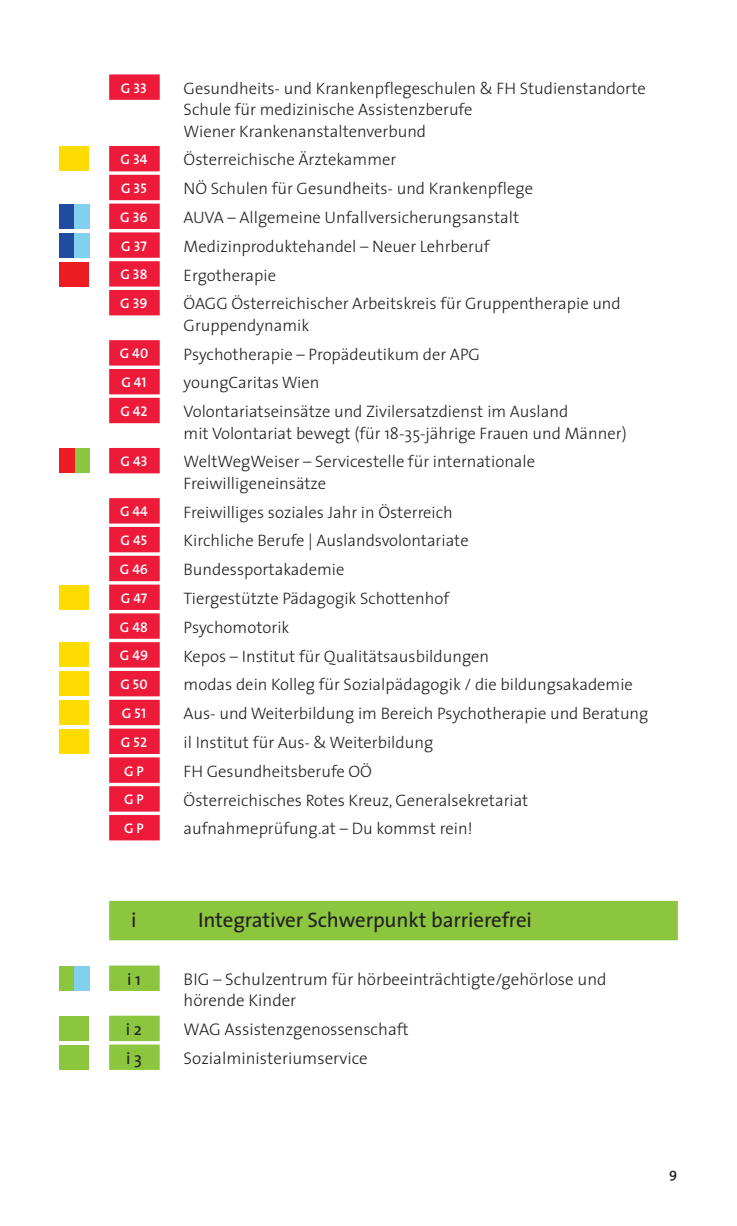
<style>
.page{position:relative;width:737px;height:1226px;background:#fff}
.page>*{position:absolute;margin:0;border:0;box-sizing:border-box;transform-origin:0 0}
.t1{font:21px "The Sans";letter-spacing:-.005em;color:#231f20}
.t2{font:300 16.97px/21.3px "The Sans";color:#231f20}
.t3{font:16.97px "The Sans";color:#231f20}
.t4{font:300 16.62px/21.3px "The Sans";color:#231f20}
.t5{font:14px "The Sans Semi Bold Caps";color:#fff}
.t6{font:600 14px "The Sans";color:#231f20}
.s1{font-family:"The Sans";font-weight:600}
</style>
<div class="page">
<div style="left:109px;top:74px;width:51px;height:26px;background:#ed1a3a"></div>
<div style="left:109px;top:146px;width:51px;height:25px;background:#ed1a3a"></div>
<div style="left:109px;top:175px;width:51px;height:25px;background:#ed1a3a"></div>
<div style="left:109px;top:203px;width:51px;height:26px;background:#ed1a3a"></div>
<div style="left:109px;top:232px;width:51px;height:26px;background:#ed1a3a"></div>
<div style="left:109px;top:261px;width:51px;height:25px;background:#ed1a3a"></div>
<div style="left:109px;top:290px;width:51px;height:25px;background:#ed1a3a"></div>
<div style="left:109px;top:340px;width:51px;height:25px;background:#ed1a3a"></div>
<div style="left:109px;top:369px;width:51px;height:25px;background:#ed1a3a"></div>
<div style="left:109px;top:398px;width:51px;height:25px;background:#ed1a3a"></div>
<div style="left:109px;top:448px;width:51px;height:25px;background:#ed1a3a"></div>
<div style="left:109px;top:498px;width:51px;height:25px;background:#ed1a3a"></div>
<div style="left:109px;top:527px;width:51px;height:25px;background:#ed1a3a"></div>
<div style="left:109px;top:555px;width:51px;height:26px;background:#ed1a3a"></div>
<div style="left:109px;top:584px;width:51px;height:26px;background:#ed1a3a"></div>
<div style="left:109px;top:613px;width:51px;height:25px;background:#ed1a3a"></div>
<div style="left:109px;top:642px;width:51px;height:25px;background:#ed1a3a"></div>
<div style="left:109px;top:671px;width:51px;height:25px;background:#ed1a3a"></div>
<div style="left:109px;top:699px;width:51px;height:26px;background:#ed1a3a"></div>
<div style="left:109px;top:728px;width:51px;height:26px;background:#ed1a3a"></div>
<div style="left:109px;top:757px;width:51px;height:25px;background:#ed1a3a"></div>
<div style="left:109px;top:786px;width:51px;height:25px;background:#ed1a3a"></div>
<div style="left:109px;top:815px;width:51px;height:25px;background:#ed1a3a"></div>
<div style="left:109px;top:900px;width:569px;height:40px;background:#8bc63e"></div>
<div style="left:109px;top:965px;width:51px;height:25px;background:#8bc63e"></div>
<div style="left:109px;top:1015px;width:51px;height:25px;background:#8bc63e"></div>
<div style="left:109px;top:1044px;width:51px;height:25px;background:#8bc63e"></div>
<div style="left:60px;top:146px;width:29px;height:25px;background:#ffdc01"></div>
<div style="left:60px;top:204px;width:29px;height:25px;background:#204ba0"></div>
<div style="left:74px;top:204px;width:15px;height:25px;background:#83d0ee"></div>
<div style="left:60px;top:233px;width:29px;height:24px;background:#204ba0"></div>
<div style="left:74px;top:233px;width:15px;height:24px;background:#83d0ee"></div>
<div style="left:60px;top:262px;width:29px;height:24px;background:#ee1d23"></div>
<div style="left:60px;top:448px;width:29px;height:25px;background:#ee1d23"></div>
<div style="left:75px;top:448px;width:14px;height:25px;background:#8bc63e"></div>
<div style="left:60px;top:585px;width:29px;height:24px;background:#ffdc01"></div>
<div style="left:60px;top:642px;width:29px;height:25px;background:#ffdc01"></div>
<div style="left:60px;top:671px;width:29px;height:25px;background:#ffdc01"></div>
<div style="left:60px;top:700px;width:29px;height:25px;background:#ffdc01"></div>
<div style="left:60px;top:729px;width:29px;height:24px;background:#ffdc01"></div>
<div style="left:60px;top:965px;width:29px;height:25px;background:#8bc63e"></div>
<div style="left:74px;top:965px;width:15px;height:25px;background:#83d0ee"></div>
<div style="left:60px;top:1015px;width:29px;height:25px;background:#8bc63e"></div>
<div style="left:60px;top:1044px;width:29px;height:25px;background:#8bc63e"></div>
<p class="t5" style="left:121px;top:83px;width:28px">G 33</p>
<p class="t4" style="left:184px;top:79px;width:464px">Gesundheits- und Krankenpflegeschulen &amp; FH Studienstandorte<br>Schule für medizinische Assistenzberufe<br>Wiener Krankenanstaltenverbund</p>
<p class="t5" style="left:120px;top:155px;width:29px">G 34</p>
<p class="t4" style="left:184px;top:151px;width:214px">Österreichische Ärztekammer</p>
<p class="t5" style="left:121px;top:183px;width:27px">G 35</p>
<p class="t4" style="left:184px;top:179px;width:351px">NÖ Schulen für Gesundheits- und Krankenpflege</p>
<p class="t5" style="left:120px;top:212px;width:29px">G 36</p>
<p class="t4" style="left:184px;top:208px;width:337px">AUVA – Allgemeine Unfallversicherungsanstalt</p>
<p class="t5" style="left:121px;top:241px;width:27px">G 37</p>
<p class="t4" style="left:184px;top:237px;width:307px">Medizinproduktehandel – Neuer Lehrberuf</p>
<p class="t5" style="left:120px;top:270px;width:29px">G 38</p>
<p class="t4" style="left:184px;top:266px;width:94px">Ergotherapie</p>
<p class="t5" style="left:120px;top:299px;width:29px">G 39</p>
<p class="t4" style="left:184px;top:295px;width:439px">ÖAGG Österreichischer Arbeitskreis für Gruppentherapie und<br>Gruppendynamik</p>
<p class="t5" style="left:120px;top:349px;width:30px">G 40</p>
<p class="t4" style="left:184px;top:345px;width:298px">Psychotherapie – Propädeutikum der APG</p>
<p class="t5" style="left:121px;top:378px;width:27px">G 41</p>
<p class="t4" style="left:184px;top:374px;width:137px">youngCaritas Wien</p>
<p class="t5" style="left:120px;top:406px;width:29px">G 42</p>
<p class="t4" style="left:184px;top:402px;width:444px">Volontariatseinsätze und Zivilersatzdienst im Ausland<br>mit Volontariat bewegt (für 18-35-jährige Frauen und Männer)</p>
<p class="t5" style="left:120px;top:456px;width:29px">G 43</p>
<p class="t4" style="left:184px;top:452px;width:353px">WeltWegWeiser – Servicestelle für internationale<br>Freiwilligeneinsätze</p>
<p class="t5" style="left:120px;top:507px;width:29px">G 44</p>
<p class="t4" style="left:184px;top:503px;width:271px">Freiwilliges soziales Jahr in Österreich</p>
<p class="t5" style="left:121px;top:535px;width:28px">G 45</p>
<p class="t4" style="left:184px;top:531px;width:286px">Kirchliche Berufe | Auslandsvolontariate</p>
<p class="t5" style="left:120px;top:564px;width:30px">G 46</p>
<p class="t4" style="left:184px;top:560px;width:162px">Bundessportakademie</p>
<p class="t5" style="left:121px;top:593px;width:28px">G 47</p>
<p class="t4" style="left:184px;top:589px;width:267px">Tiergestützte Pädagogik Schottenhof</p>
<p class="t5" style="left:120px;top:622px;width:29px">G 48</p>
<p class="t4" style="left:184px;top:618px;width:107px">Psychomotorik</p>
<p class="t5" style="left:120px;top:651px;width:30px">G 49</p>
<p class="t4" style="left:184px;top:647px;width:307px">Kepos – Institut für Qualitätsausbildungen</p>
<p class="t5" style="left:120px;top:679px;width:29px">G 50</p>
<p class="t4" style="left:184px;top:675px;width:451px">modas dein Kolleg für Sozialpädagogik / die bildungsakademie</p>
<p class="t5" style="left:122px;top:708px;width:25px">G 51</p>
<p class="t4" style="left:184px;top:704px;width:466px">Aus- und Weiterbildung im Bereich Psychotherapie und Beratung</p>
<p class="t5" style="left:121px;top:737px;width:28px">G 52</p>
<p class="t4" style="left:184px;top:733px;width:251px">il Institut für Aus- &amp; Weiterbildung</p>
<p class="t5" style="left:124px;top:766px;width:21px">G <span class="s1">P</span></p>
<p class="t4" style="left:184px;top:762px;width:190px">FH Gesundheitsberufe OÖ</p>
<p class="t5" style="left:124px;top:795px;width:21px">G <span class="s1">P</span></p>
<p class="t4" style="left:184px;top:791px;width:346px">Österreichisches Rotes Kreuz, Generalsekretariat</p>
<p class="t5" style="left:124px;top:823px;width:21px">G <span class="s1">P</span></p>
<p class="t4" style="left:184px;top:819px;width:290px">aufnahmeprüfung.at – Du kommst rein!</p>
<p class="t1" style="left:131px;top:911px;width:7px">i</p>
<p class="t1" style="left:198px;top:911px;width:335px">Integrativer Schwerpunkt barrierefrei</p>
<p class="t3" style="left:127px;top:972px;width:15px">i 1</p>
<p class="t2" style="left:184px;top:970px;width:424px">BIG – Schulzentrum für hörbeeinträchtigte/gehörlose und hörende Kinder</p>
<p class="t3" style="left:126px;top:1022px;width:18px">i 2</p>
<p class="t2" style="left:184px;top:1020px;width:226px">WAG Assistenzgenossenschaft</p>
<p class="t3" style="left:126px;top:1051px;width:17px">i 3</p>
<p class="t2" style="left:184px;top:1049px;width:186px">Sozialministeriumservice</p>
<p class="t6" style="left:669px;top:1167px;width:10px">9</p>
</div>
